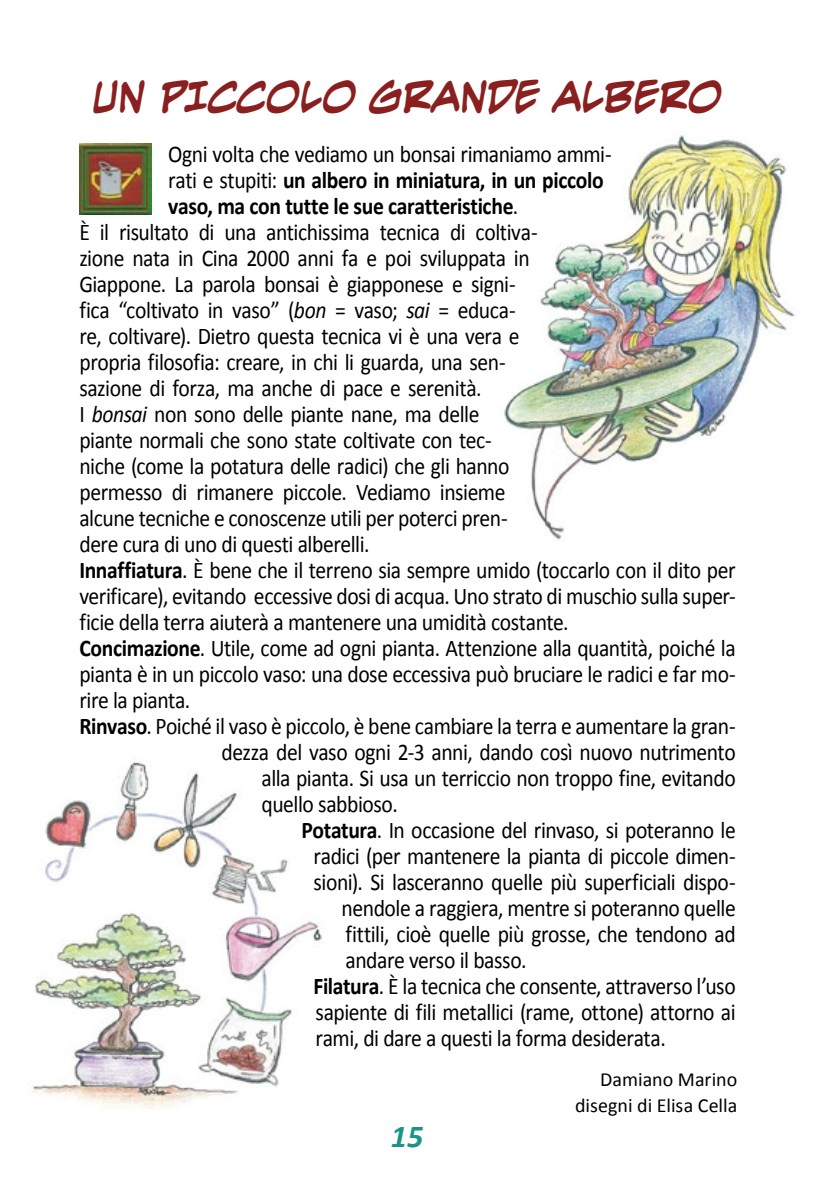
<style>
.page{position:relative;width:814px;height:1191px;background:#fff}
.page>*{position:absolute;margin:0;border:0;box-sizing:border-box;transform-origin:0 0}
.t1{font:700 36px "Evil Genius BB";letter-spacing:-.025em;color:#89201f}
.t2{font:italic 700 32px "Calibri";color:#1a9588}
.t3{font:24px "Calibri";letter-spacing:-.02em;color:#000;scale:.9 1}
.t4{font:700 24px "Calibri";letter-spacing:-.015em;color:#000;scale:.9 1}
.t5{font:20px/26px "Calibri";color:#000;text-align:right}
.s1{font-weight:400}
.s2{font-style:italic}
.s3{font-weight:700}
</style>
<div class="page">
<img style="left:79px;top:143px;width:72px;height:71px">
<img style="left:504px;top:139px;width:291px;height:401px">
<img style="left:35px;top:756px;width:220px;height:326px">
<h1 class="t1" style="left:93px;top:74px;width:631px">UN PICCOLO GRANDE ALBERO</h1>
<p class="t3" style="left:168px;top:139px;width:494px">Ogni volta che vediamo un bonsai rimaniamo ammi-</p>
<p class="t4" style="left:168px;top:165px;width:485px"><span class="s1">rati e stupiti:</span> un albero in miniatura, in un piccolo</p>
<p class="t4" style="left:168px;top:191px;width:390px">vaso, ma con tutte le sue caratteristiche<span class="s1">.</span></p>
<p class="t3" style="left:79px;top:217px;width:510px">È il risultato di una antichissima tecnica di coltiva-</p>
<p class="t3" style="left:79px;top:243px;width:502px">zione nata in Cina 2000 anni fa e poi sviluppata in</p>
<p class="t3" style="left:79px;top:269px;width:486px">Giappone. La parola bonsai è giapponese e signi-</p>
<p class="t3" style="left:79px;top:295px;width:486px">fica “coltivato in vaso” (<span class="s2">bon</span> = vaso; <span class="s2">sai</span> = educa-</p>
<p class="t3" style="left:79px;top:321px;width:490px">re, coltivare). Dietro questa tecnica vi è una vera e</p>
<p class="t3" style="left:79px;top:347px;width:475px">propria filosofia: creare, in chi li guarda, una sen-</p>
<p class="t3" style="left:79px;top:373px;width:448px">sazione di forza, ma anche di pace e serenità.</p>
<p class="t3" style="left:79px;top:399px;width:446px">I <span class="s2">bonsai</span> non sono delle piante nane, ma delle</p>
<p class="t3" style="left:79px;top:425px;width:459px">piante normali che sono state coltivate con tec-</p>
<p class="t3" style="left:79px;top:451px;width:479px">niche (come la potatura delle radici) che gli hanno</p>
<p class="t3" style="left:79px;top:477px;width:475px">permesso di rimanere piccole. Vediamo insieme</p>
<p class="t3" style="left:79px;top:503px;width:477px">alcune tecniche e conoscenze utili per poterci pren-</p>
<p class="t3" style="left:79px;top:529px;width:324px">dere cura di uno di questi alberelli.</p>
<p class="t3" style="left:79px;top:555px;width:730px"><span class="s3">Innaffiatura</span>. È bene che il terreno sia sempre umido (toccarlo con il dito per</p>
<p class="t3" style="left:79px;top:581px;width:730px">verificare), evitando eccessive dosi di acqua. Uno strato di muschio sulla super-</p>
<p class="t3" style="left:79px;top:607px;width:545px">ficie della terra aiuterà a mantenere una umidità costante.</p>
<p class="t3" style="left:79px;top:633px;width:730px"><span class="s3">Concimazione</span>. Utile, come ad ogni pianta. Attenzione alla quantità, poiché la</p>
<p class="t3" style="left:79px;top:659px;width:730px">pianta è in un piccolo vaso: una dose eccessiva può bruciare le radici e far mo-</p>
<p class="t3" style="left:79px;top:685px;width:125px">rire la pianta.</p>
<p class="t3" style="left:79px;top:711px;width:730px"><span class="s3">Rinvaso</span>. Poiché il vaso è piccolo, è bene cambiare la terra e aumentare la gran-</p>
<p class="t3" style="left:221px;top:737px;width:573px">dezza del vaso ogni 2-3 anni, dando così nuovo nutrimento</p>
<p class="t3" style="left:261px;top:763px;width:528px">alla pianta. Si usa un terriccio non troppo fine, evitando</p>
<p class="t3" style="left:261px;top:789px;width:153px">quello sabbioso.</p>
<p class="t3" style="left:301px;top:815px;width:484px"><span class="s3">Potatura</span>. In occasione del rinvaso, si poteranno le</p>
<p class="t3" style="left:313px;top:841px;width:470px">radici (per mantenere la pianta di piccole dimen-</p>
<p class="t3" style="left:313px;top:867px;width:470px">sioni). Si lasceranno quelle più superficiali dispo-</p>
<p class="t3" style="left:341px;top:893px;width:439px">nendole a raggiera, mentre si poteranno quelle</p>
<p class="t3" style="left:345px;top:919px;width:435px">fittili, cioè quelle più grosse, che tendono ad</p>
<p class="t3" style="left:345px;top:945px;width:202px">andare verso il basso.</p>
<p class="t3" style="left:313px;top:971px;width:470px"><span class="s3">Filatura</span>. È la tecnica che consente, attraverso l’uso</p>
<p class="t3" style="left:315px;top:997px;width:468px">sapiente di fili metallici (rame, ottone) attorno ai</p>
<p class="t3" style="left:315px;top:1023px;width:390px">rami, di dare a questi la forma desiderata.</p>
<h2 class="t2" style="left:391px;top:1116px;width:34px">15</h2>
<p class="t5" style="left:575px;top:1066px;width:164px">Damiano Marino disegni di Elisa Cella</p>
</div>
